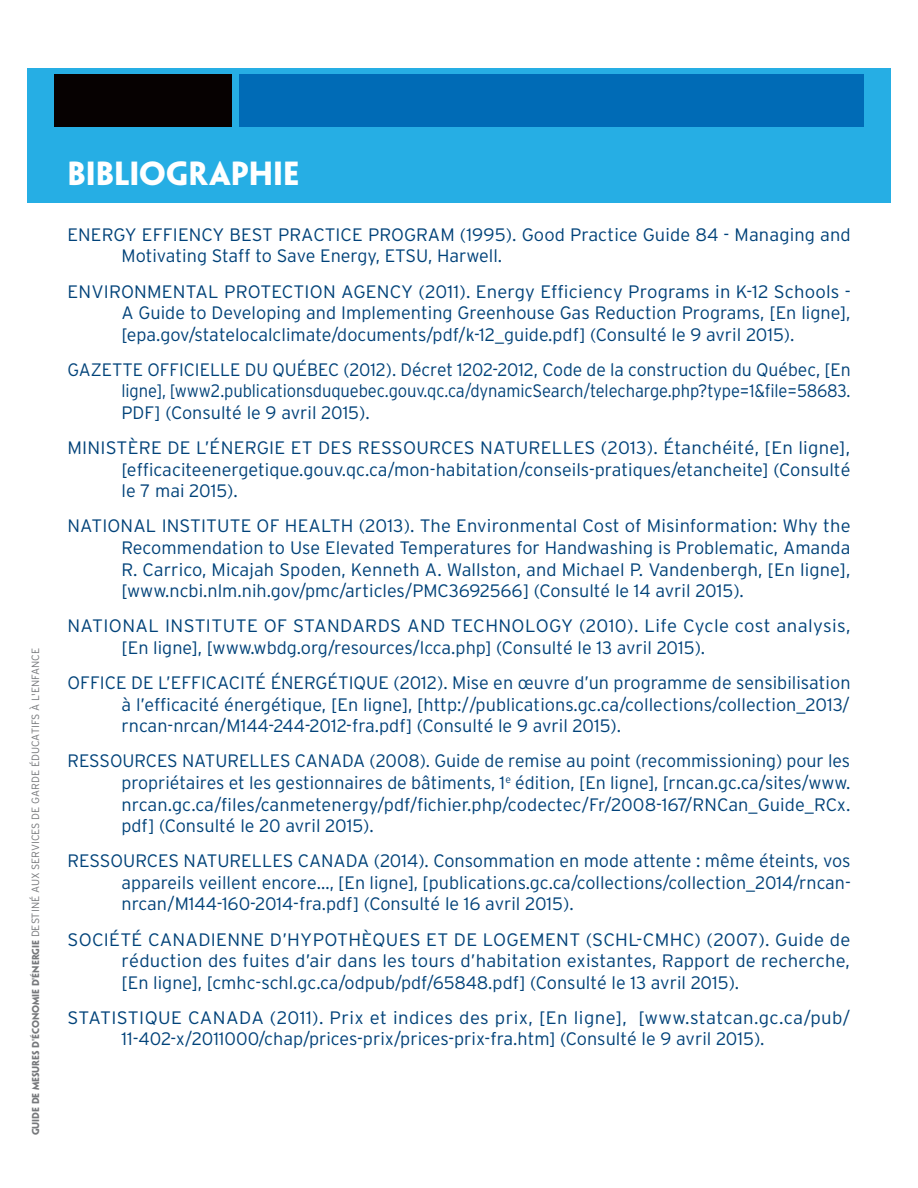
<style>
.page{position:relative;width:918px;height:1188px;background:#fff}
.page>*{position:absolute;margin:0;border:0;box-sizing:border-box;transform-origin:0 0}
.t1{font:700 30px "Penumbra Sans Std";color:#fff}
.t2{font:300 18px/21.6px "Interstate";color:#004279;text-align:justify}
.t3{font:300 10.5px "Interstate";color:#76787b}
.s1{font-family:"Penumbra Sans Std";font-weight:700;font-size:9px}
</style>
<div class="page">
<div style="left:27px;top:68px;width:864px;height:134px;background:#26aee4"></div>
<div style="left:240px;top:74px;width:624px;height:52px;background:#006bb6"></div>
<div style="left:54px;top:74px;width:177px;height:52px;background:#060101"></div>
<p class="t3" style="left:29px;top:1135px;width:489px;rotate:-90deg"><span class="s1">GUIDE DE MESURES D'ÉCONOMIE D'ÉNERGIE</span> DESTINÉ AUX SERVICES DE GARDE ÉDUCATIFS À L'ENFANCE</p>
<h1 class="t1" style="left:68px;top:155px;width:233px">BIBLIOGRAPHIE</h1>
<p class="t2" style="left:122px;top:224px;width:731px;text-indent:-54px">ENERGY EFFIENCY BEST PRACTICE PROGRAM (1995). Good Practice Guide 84 - Managing and<br>Motivating Staff to Save Energy, ETSU, Harwell.</p>
<p class="t2" style="left:122px;top:280px;width:731px;text-indent:-54px">ENVIRONMENTAL PROTECTION AGENCY (2011). Energy Efficiency Programs in K-12 Schools - A Guide to Developing and Implementing Greenhouse Gas Reduction Programs, [En ligne], [epa.gov/statelocalclimate/documents/pdf/k-12_guide.pdf] (Consulté le 9 avril 2015).</p>
<p class="t2" style="left:122px;top:359px;width:731px;text-indent:-54px">GAZETTE OFFICIELLE DU QUÉBEC (2012). Décret 1202-2012, Code de la construction du Québec, [En ligne], [www2.publicationsduquebec.gouv.qc.ca/dynamicSearch/telecharge.php?type=1&amp;file=58683.<br>PDF] (Consulté le 9 avril 2015).</p>
<p class="t2" style="left:122px;top:437px;width:730px;text-indent:-54px">MINISTÈRE DE L’ÉNERGIE ET DES RESSOURCES NATURELLES (2013). Étanchéité, [En ligne], [efficaciteenergetique.gouv.qc.ca/mon-habitation/conseils-pratiques/etancheite] (Consulté le 7 mai 2015).</p>
<p class="t2" style="left:122px;top:515px;width:731px;text-indent:-54px">NATIONAL INSTITUTE OF HEALTH (2013). The Environmental Cost of Misinformation: Why the Recommendation to Use Elevated Temperatures for Handwashing is Problematic, Amanda R. Carrico, Micajah Spoden, Kenneth A. Wallston, and Michael P. Vandenbergh, [En ligne], [www.ncbi.nlm.nih.gov/pmc/articles/PMC3692566] (Consulté le 14 avril 2015).</p>
<p class="t2" style="left:122px;top:615px;width:731px;text-indent:-54px">NATIONAL INSTITUTE OF STANDARDS AND TECHNOLOGY (2010). Life Cycle cost analysis, [En ligne], [www.wbdg.org/resources/lcca.php] (Consulté le 13 avril 2015).</p>
<p class="t2" style="left:122px;top:672px;width:731px;text-indent:-54px">OFFICE DE L’EFFICACITÉ ÉNERGÉTIQUE (2012). Mise en œuvre d’un programme de sensibilisation à l’efficacité énergétique, [En ligne], [http://publications.gc.ca/collections/collection_2013/ rncan-nrcan/M144-244-2012-fra.pdf] (Consulté le 9 avril 2015).</p>
<p class="t2" style="left:122px;top:750px;width:730px;text-indent:-54px">RESSOURCES NATURELLES CANADA (2008). Guide de remise au point (recommissioning) pour les propriétaires et les gestionnaires de bâtiments, 1<sup>e</sup> édition, [En ligne], [rncan.gc.ca/sites/www. nrcan.gc.ca/files/canmetenergy/pdf/fichier.php/codectec/Fr/2008-167/RNCan_Guide_RCx. pdf] (Consulté le 20 avril 2015).</p>
<p class="t2" style="left:122px;top:850px;width:731px;text-indent:-54px">RESSOURCES NATURELLES CANADA (2014). Consommation en mode attente : même éteints, vos appareils veillent encore…, [En ligne], [publications.gc.ca/collections/collection_2014/rncan&shy;nrcan/M144-160-2014-fra.pdf] (Consulté le 16 avril 2015).</p>
<p class="t2" style="left:122px;top:928px;width:730px;text-indent:-54px">SOCIÉTÉ CANADIENNE D’HYPOTHÈQUES ET DE LOGEMENT (SCHL-CMHC) (2007). Guide de réduction des fuites d’air dans les tours d’habitation existantes, Rapport de recherche, [En ligne], [cmhc-schl.gc.ca/odpub/pdf/65848.pdf] (Consulté le 13 avril 2015).</p>
<p class="t2" style="left:122px;top:1007px;width:730px;text-indent:-54px">STATISTIQUE CANADA (2011). Prix et indices des prix, [En ligne], [www.statcan.gc.ca/pub/<br>11-402-x/2011000/chap/prices-prix/prices-prix-fra.htm] (Consulté le 9 avril 2015).</p>
</div>
